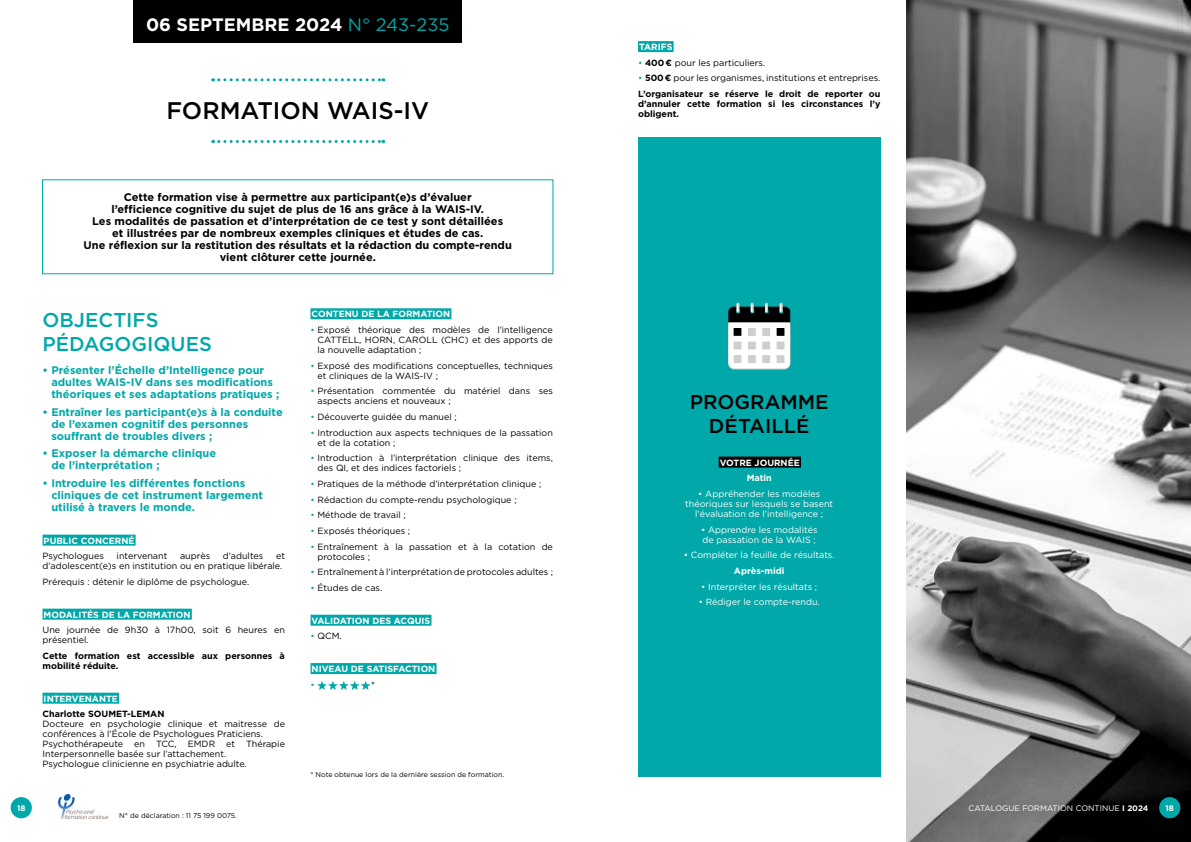
<style>
.page{position:relative;width:1191px;height:842px;background:#fff}
.page>*{position:absolute;margin:0;border:0;box-sizing:border-box;transform-origin:0 0}
.t1{font:500 24px "Gotham HTF";color:#000}
.t2{font:500 20px/24px "Gotham HTF";color:#00a8a9}
.t3{font:500 20px/24px "Gotham HTF";color:#000;text-align:center}
.t4{font:700 18px "Gotham HTF";color:#fff}
.t5{font:700 11px/12px "Gotham HTF";color:#00a8a9}
.t6{font:700 11px/12px "Gotham HTF";color:#000;text-align:center}
.t7{font:9px/10px "Gotham HTF";color:#000}
.t8{font:700 9px/10px "Gotham HTF";color:#000}
.t9{font:9px/10px "Gotham HTF";color:#fff;text-align:center}
.t10{font:700 9px/15.7px "Gotham HTF";color:#fff;text-align:center}
.t11{font:9px "Gotham HTF";color:#00a8a9}
.t12{font:8px "Gotham HTF";color:#fff}
.t13{font:700 8px "Gotham HTF";color:#fff}
.t14{font:7px "Gotham HTF";color:#000}
.s1{font-weight:400;color:#00a8a9}
.s2{color:#00a8a9}
.s3{font-weight:700}
.s4{font-weight:400}
</style>
<div class="page">
<img style="left:906px;top:0;width:285px;height:842px">
<div style="left:638px;top:137px;width:242px;height:640px;background:#00a8a9"></div>
<svg style="left:213px;top:78px;width:171px;height:3px"></svg>
<svg style="left:213px;top:140px;width:171px;height:3px"></svg>
<div style="left:43px;top:535px;width:93px;height:11px;background:#00a8a9"></div>
<div style="left:43px;top:609px;width:149px;height:11px;background:#00a8a9"></div>
<div style="left:43px;top:693px;width:76px;height:11px;background:#00a8a9"></div>
<div style="left:310px;top:308px;width:141px;height:11px;background:#00a8a9"></div>
<div style="left:310px;top:615px;width:121px;height:11px;background:#00a8a9"></div>
<div style="left:310px;top:663px;width:126px;height:11px;background:#00a8a9"></div>
<svg style="left:317px;top:681px;width:53px;height:9px"></svg>
<div style="left:134px;top:0;width:328px;height:43px;background:#000"></div>
<svg style="left:728px;top:303px;width:62px;height:67px;background:#a7b3b4"></svg>
<div style="left:776px;top:328px;width:8px;height:8px;background:#000"></div>
<div style="left:762px;top:328px;width:8px;height:8px;background:#cdcecd"></div>
<div style="left:748px;top:328px;width:8px;height:8px;background:#cdcecd"></div>
<div style="left:733px;top:328px;width:8px;height:8px;background:#000"></div>
<div style="left:776px;top:342px;width:8px;height:7px;background:#cdcecd"></div>
<div style="left:762px;top:342px;width:8px;height:7px;background:#cdcecd"></div>
<div style="left:748px;top:342px;width:8px;height:7px;background:#cdcecd"></div>
<div style="left:733px;top:342px;width:8px;height:7px;background:#cdcecd"></div>
<div style="left:776px;top:355px;width:8px;height:8px;background:#cdcecd"></div>
<div style="left:762px;top:355px;width:8px;height:8px;background:#cdcecd"></div>
<div style="left:748px;top:355px;width:8px;height:8px;background:#cdcecd"></div>
<div style="left:733px;top:355px;width:8px;height:8px;background:#cdcecd"></div>
<div style="left:718px;top:457px;width:83px;height:11px;background:#000"></div>
<div style="left:638px;top:41px;width:35px;height:11px;background:#00a8a9"></div>
<div style="left:11px;top:797px;width:21px;height:21px;background:#00a8a9;border-radius:50%"></div>
<div style="left:1159px;top:797px;width:21px;height:21px;background:#00a8a9;border-radius:50%"></div>
<img style="left:58px;top:794px;width:50px;height:25px">
<h3 class="t4" style="left:146px;top:14px;width:305px">06 SEPTEMBRE 2024 <span class="s1">N° 243-235</span></h3>
<h1 class="t1" style="left:166px;top:97px;width:264px">FORMATION WAIS-IV</h1>
<p class="t6" style="left:84px;top:191px;width:430px">Cette formation vise à permettre aux participant(e)s d’évaluer<br>l’efficience cognitive du sujet de plus de 16 ans grâce à la WAIS-IV.<br>Les modalités de passation et d’interprétation de ce test y sont détaillées<br>et illustrées par de nombreux exemples cliniques et études de cas.<br>Une réflexion sur la restitution des résultats et la rédaction du compte-rendu vient clôturer cette journée.</p>
<h2 class="t2" style="left:43px;top:307px;width:171px">OBJECTIFS<br>PÉDAGOGIQUES</h2>
<p class="t5" style="left:51px;top:364px;width:229px;text-indent:-9px">• Présenter l’Échelle d’Intelligence pour adultes WAIS-IV dans ses modifications théoriques et ses adaptations pratiques ;</p>
<p class="t5" style="left:51px;top:405px;width:233px;text-indent:-9px">• Entraîner les participant(e)s à la conduite de l’examen cognitif des personnes souffrant de troubles divers ;</p>
<p class="t5" style="left:51px;top:447px;width:166px;text-indent:-9px">• Exposer la démarche clinique de l’interprétation ;</p>
<p class="t5" style="left:51px;top:477px;width:213px;text-indent:-9px">• Introduire les différentes fonctions cliniques de cet instrument largement utilisé à travers le monde.</p>
<p class="t10" style="left:44px;top:532px;width:92px">PUBLIC CONCERNÉ</p>
<p class="t7" style="left:43px;top:551px;width:63px">Psychologues</p>
<p class="t7" style="left:117px;top:551px;width:52px">intervenant</p>
<p class="t7" style="left:180px;top:551px;width:32px">auprès</p>
<p class="t7" style="left:223px;top:551px;width:42px">d’adultes</p>
<p class="t7" style="left:43px;top:551px;width:244px;text-align:right">et<br>d’adolescent(e)s en institution ou en pratique libérale.</p>
<p class="t7" style="left:43px;top:577px;width:208px">Prérequis : détenir le diplôme de psychologue.</p>
<p class="t10" style="left:44px;top:606px;width:149px">MODALITÉS DE LA FORMATION</p>
<p class="t7" style="left:43px;top:625px;width:244px">Une journée de 9h30 à 17h00, soit 6 heures en présentiel.</p>
<p class="t8" style="left:43px;top:650px;width:244px">Cette formation est accessible aux personnes à mobilité réduite.</p>
<p class="t10" style="left:44px;top:690px;width:76px">INTERVENANTE</p>
<p class="t8" style="left:43px;top:709px;width:123px">Charlotte SOUMET-LEMAN</p>
<p class="t7" style="left:43px;top:719px;width:244px">Docteure en psychologie clinique et maitresse de conférences à l’École de Psychologues Praticiens.<br>Psychothérapeute en TCC, EMDR et Thérapie Interpersonnelle basée sur l’attachement.<br>Psychologue clinicienne en psychiatrie adulte.</p>
<p class="t10" style="left:312px;top:306px;width:140px">CONTENU DE LA FORMATION</p>
<p class="t7" style="left:317px;top:325px;width:237px;text-align:justify;text-indent:-7px"><span class="s2">•</span> Exposé théorique des modèles de l’intelligence CATTELL, HORN, CAROLL (CHC) et des apports de la nouvelle adaptation ;</p>
<p class="t7" style="left:317px;top:360px;width:237px;text-indent:-7px"><span class="s2">•</span> Exposé des modifications conceptuelles, techniques et cliniques de la WAIS-IV ;</p>
<p class="t7" style="left:317px;top:386px;width:237px;text-indent:-7px"><span class="s2">•</span> Présentation commentée du matériel dans ses aspects anciens et nouveaux ;</p>
<p class="t7" style="left:310px;top:412px;width:148px"><span class="s2">•</span> Découverte guidée du manuel ;</p>
<p class="t7" style="left:317px;top:427px;width:237px;text-indent:-7px"><span class="s2">•</span> Introduction aux aspects techniques de la passation et de la cotation ;</p>
<p class="t7" style="left:317px;top:453px;width:237px;text-indent:-7px"><span class="s2">•</span> Introduction à l’interprétation clinique des items, des QI, et des indices factoriels ;</p>
<p class="t7" style="left:310px;top:479px;width:232px"><span class="s2">•</span> Pratiques de la méthode d’interprétation clinique ;</p>
<p class="t7" style="left:310px;top:494px;width:208px"><span class="s2">•</span> Rédaction du compte-rendu psychologique ;</p>
<p class="t7" style="left:310px;top:510px;width:97px"><span class="s2">•</span> Méthode de travail ;</p>
<p class="t7" style="left:310px;top:526px;width:101px"><span class="s2">•</span> Exposés théoriques ;</p>
<p class="t7" style="left:317px;top:541px;width:237px;text-indent:-7px"><span class="s2">•</span> Entraînement à la passation et à la cotation de protocoles ;</p>
<p class="t7" style="left:310px;top:567px;width:244px"><span class="s2">•</span> Entraînement à l’interprétation de protocoles adultes ;</p>
<p class="t7" style="left:310px;top:583px;width:73px"><span class="s2">•</span> Études de cas.</p>
<p class="t10" style="left:312px;top:612px;width:120px">VALIDATION DES ACQUIS</p>
<p class="t7" style="left:310px;top:631px;width:33px"><span class="s2">•</span> QCM.</p>
<p class="t10" style="left:312px;top:661px;width:125px">NIVEAU DE SATISFACTION</p>
<p class="t11" style="left:310px;top:679px;width:6px">•</p>
<p class="t7" style="left:371px;top:679px;width:5px">*</p>
<p class="t14" style="left:310px;top:770px;width:195px">* Note obtenue lors de la dernière session de formation.</p>
<p class="t10" style="left:639px;top:39px;width:35px">TARIFS</p>
<p class="t7" style="left:638px;top:57px;width:129px"><span class="s2">•</span> <span class="s3">400¤</span> pour les particuliers.</p>
<p class="t8" style="left:638px;top:70px;width:244px;line-height:15.7px"><span class="s1">•</span> 500¤ <span class="s4">pour les organismes, institutions et entreprises.<br></span>L’organisateur se réserve le droit de reporter ou</p>
<p class="t8" style="left:638px;top:99px;width:244px">d’annuler cette formation si les circonstances l’y obligent.</p>
<h2 class="t3" style="left:690px;top:389px;width:140px">PROGRAMME<br>DÉTAILLÉ</h2>
<p class="t10" style="left:720px;top:454px;width:82px">VOTRE JOURNÉE<br>Matin</p>
<p class="t9" style="left:685px;top:489px;width:149px">• Appréhender les modèles théoriques sur lesquels se basent l’évaluation de l’intelligence ;</p>
<p class="t9" style="left:701px;top:524px;width:118px;text-align:left">• Apprendre les modalités de passation de la WAIS ;</p>
<p class="t9" style="left:684px;top:550px;width:152px">• Compléter la feuille de résultats.</p>
<p class="t10" style="left:734px;top:563px;width:52px">Après-midi</p>
<p class="t9" style="left:701px;top:581px;width:117px">• Interpréter les résultats ;</p>
<p class="t9" style="left:698px;top:597px;width:123px">• Rédiger le compte-rendu.</p>
<p class="t13" style="left:17px;top:804px;width:10px">18</p>
<p class="t12" style="left:968px;top:804px;width:181px">CATALOGUE FORMATION CONTINUE <span class="s3">I 2024</span></p>
<p class="t13" style="left:1165px;top:804px;width:10px">18</p>
<p class="t14" style="left:119px;top:812px;width:119px">N° de déclaration : 11 75 199 0075.</p>
</div>
